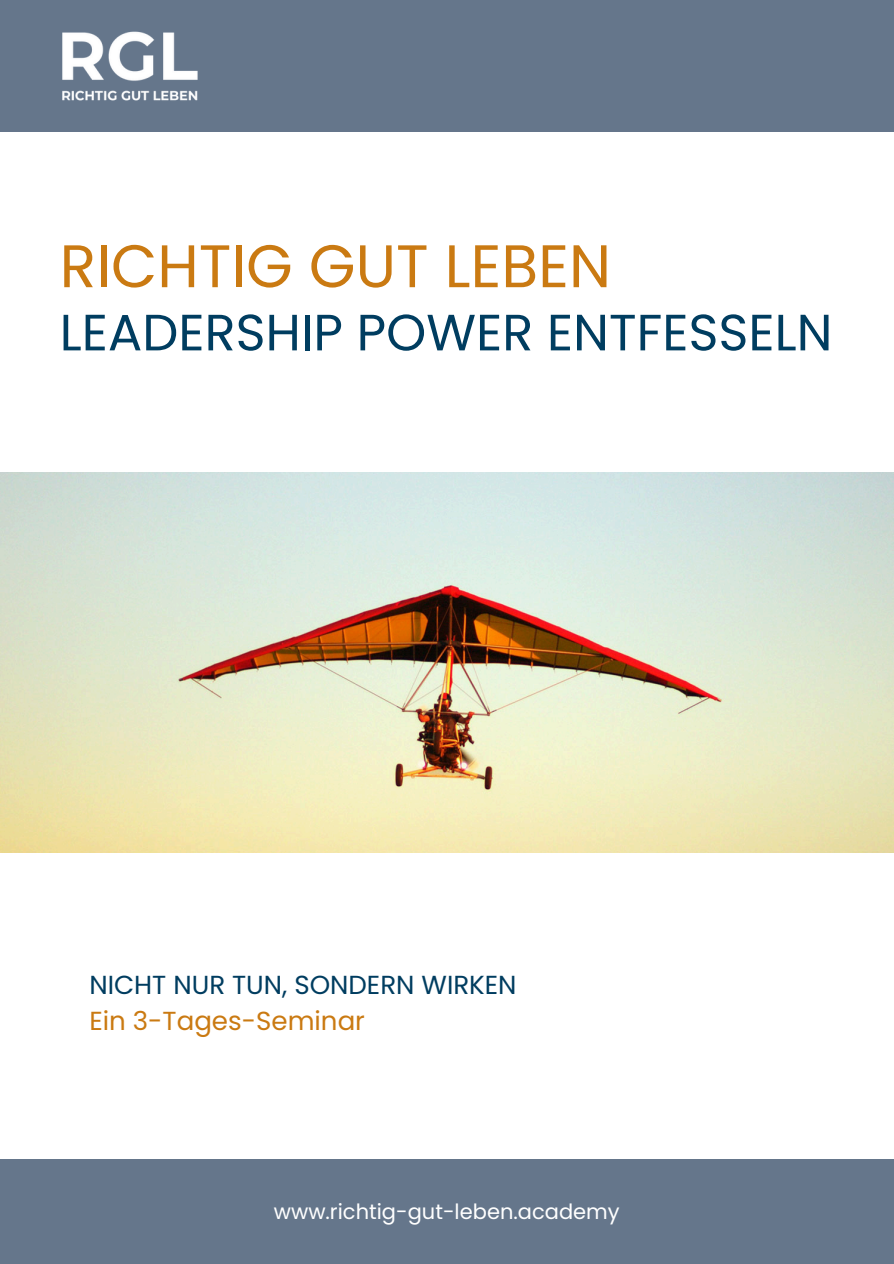
<style>
.page{position:relative;width:894px;height:1264px;background:#fff}
.page>*{position:absolute;margin:0;border:0;box-sizing:border-box;transform-origin:0 0}
.t1{font:60px "Poppins";color:#ca7a12}
.t2{font:51px "Poppins";color:#003d60}
.t3{font:26.1px "Poppins";color:#003d60}
.t4{font:26.1px "Poppins";color:#ca7a12}
.t5{font:21px "Poppins";color:#fff}
</style>
<div class="page">
<img style="left:0;top:473px;width:893px;height:379px">
<div style="left:0;top:0;width:893px;height:132px;background:#65768b"></div>
<div style="left:0;top:1159px;width:893px;height:104px;background:#65768b"></div>
<img style="left:62px;top:31px;width:136px;height:70px">
<p class="t1" style="left:60px;top:224px;width:553px">RICHTIG GUT LEBEN</p>
<h1 class="t2" style="left:60px;top:297px;width:774px">LEADERSHIP POWER ENTFESSELN</h1>
<h3 class="t3" style="left:89px;top:967px;width:428px">NICHT NUR TUN, SONDERN WIRKEN</h3>
<h2 class="t4" style="left:89px;top:1002px;width:277px">Ein 3-Tages-Seminar</h2>
<h4 class="t5" style="left:274px;top:1197px;width:347px">www.richtig-gut-leben.academy</h4>
</div>
